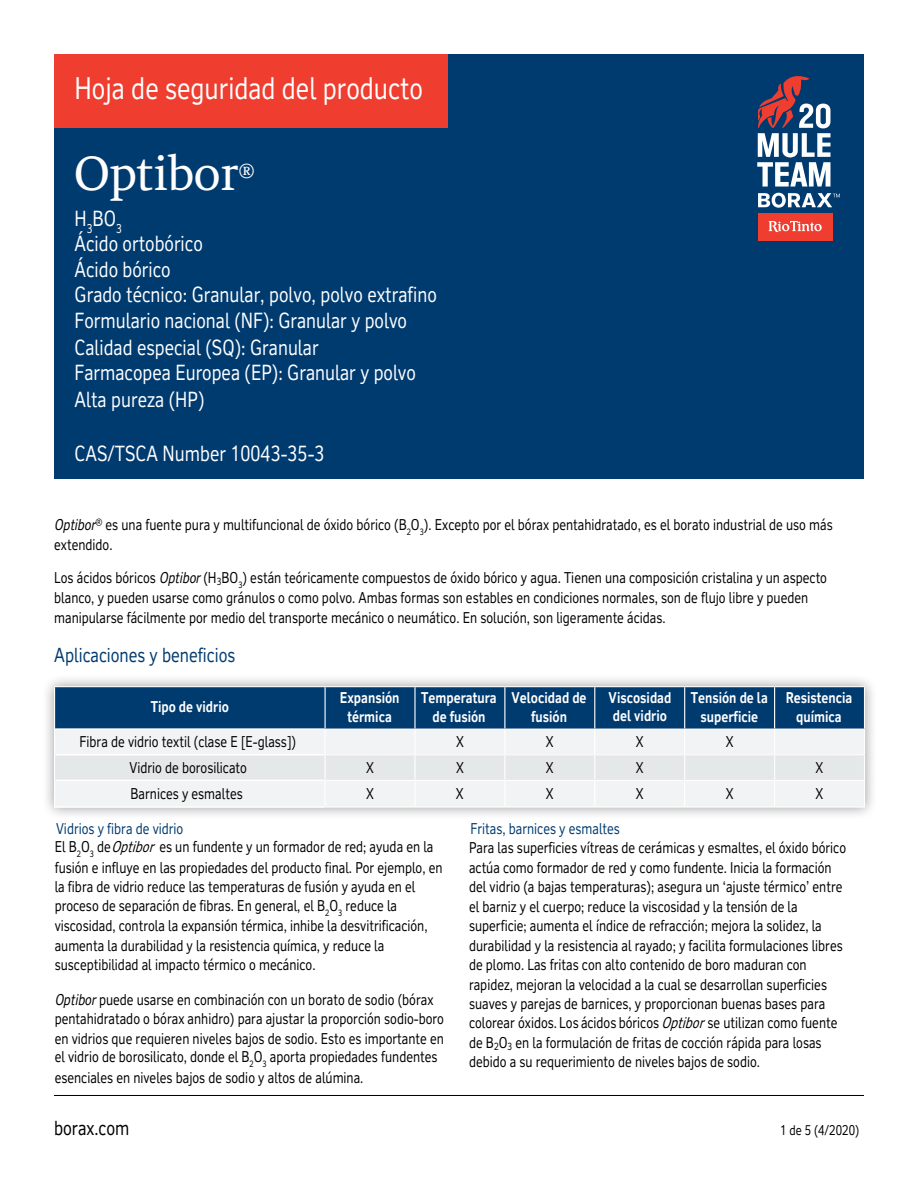
<style>
.page{position:relative;width:918px;height:1188px;background:#fff}
.page>*{position:absolute;margin:0;border:0;box-sizing:border-box;transform-origin:0 0}
.t1{font:49.5px "RT Albanese";color:#fff}
.t2{font:30px "RT Vickerman";color:#fff;scale:.85 1}
.t3{font:21px/25.8px "RT Vickerman";color:#fff;scale:.85 1}
.t4{font:21px "RT Albanese";color:#fff}
.t5{font:19.5px "RT Vickerman";color:#003b70;scale:.85 1}
.t6{font:19.5px "RT Vickerman";color:#000;scale:.85 1}
.t7{font:15px/19.5px "RT Vickerman";color:#000;scale:.85 1}
.t8{font:700 15px/19px "RT Vickerman";color:#fff;text-align:center;scale:.85 1}
.t9{font:15px "RT Vickerman";color:#003b70;scale:.85 1}
.t10{font:13.5px "RT Vickerman";color:#000;scale:.85 1}
.s1{font-style:italic}
.s2{color:#003b70}
</style>
<div class="page">
<div style="left:54px;top:54px;width:810px;height:424px;background:#003b70"></div>
<hr style="left:54px;top:1095px;width:810px;height:1px;background:#000">
<svg style="left:757px;top:76px;width:73px;height:111px"></svg>
<svg style="left:758px;top:193px;width:82px;height:15px"></svg>
<div style="left:758px;top:213px;width:75px;height:27px;background:#ef3e2f"></div>
<svg style="left:769px;top:221px;width:53px;height:11px"></svg>
<div style="left:54px;top:54px;width:394px;height:73px;background:#ef3e2f"></div>
<div style="left:41px;top:673px;width:837px;height:147px;background:#000;opacity:.4"></div>
<hr style="left:54px;top:806px;width:271px;height:2px;background:#fff">
<hr style="left:54px;top:686px;width:271px;height:1px;background:#fff">
<hr style="left:325px;top:686px;width:90px;height:1px;background:#fff">
<hr style="left:415px;top:686px;width:90px;height:1px;background:#fff">
<hr style="left:505px;top:686px;width:90px;height:1px;background:#fff">
<hr style="left:595px;top:686px;width:90px;height:1px;background:#fff">
<hr style="left:685px;top:686px;width:90px;height:1px;background:#fff">
<hr style="left:775px;top:686px;width:90px;height:1px;background:#fff">
<svg style="left:54px;top:687px;width:811px;height:119px"></svg>
<hr style="left:325px;top:780px;width:90px;height:1px;background:#fff">
<hr style="left:415px;top:780px;width:90px;height:1px;background:#fff">
<hr style="left:505px;top:780px;width:90px;height:1px;background:#fff">
<hr style="left:595px;top:780px;width:90px;height:1px;background:#fff">
<hr style="left:685px;top:780px;width:90px;height:1px;background:#fff">
<hr style="left:775px;top:780px;width:90px;height:1px;background:#fff">
<hr style="left:325px;top:806px;width:90px;height:2px;background:#fff">
<hr style="left:415px;top:806px;width:90px;height:2px;background:#fff">
<hr style="left:505px;top:806px;width:90px;height:2px;background:#fff">
<hr style="left:595px;top:806px;width:90px;height:2px;background:#fff">
<hr style="left:685px;top:806px;width:90px;height:2px;background:#fff">
<hr style="left:775px;top:806px;width:90px;height:2px;background:#fff">
<h2 class="t2" style="left:75px;top:70px;width:412px">Hoja de seguridad del producto</h2>
<h1 class="t1" style="left:75px;top:145px;width:165px">Optibor</h1>
<h3 class="t4" style="left:238px;top:159px;width:18px">®</h3>
<h3 class="t3" style="left:75px;top:205px;width:428px">H<sub>3</sub>BO<sub>3<br></sub>Ácido ortobórico<br>Ácido bórico<br>Grado técnico: Granular, polvo, polvo extrafino<br>Formulario nacional (NF): Granular y polvo<br>Calidad especial (SQ): Granular</h3>
<h3 class="t3" style="left:75px;top:359px;width:403px;line-height:27px">Farmacopea Europea (EP): Granular y polvo<br>Alta pureza (HP)</h3>
<h3 class="t3" style="left:75px;top:440px;width:296px">CAS/TSCA Number 10043-35-3</h3>
<p class="t7" style="left:54px;top:514px;width:917px;line-height:20.5px"><span class="s1">Optibor</span><sup>®</sup> es una fuente pura y multifuncional de óxido bórico (B<sub>2</sub>O<sub>3</sub>). Excepto por el bórax pentahidratado, es el borato industrial de uso más extendido.</p>
<p class="t7" style="left:54px;top:567px;width:911px;line-height:20px">Los ácidos bóricos <span class="s1">Optibor</span> (H<sub>3</sub>BO<sub>3</sub>) están teóricamente compuestos de óxido bórico y agua. Tienen una composición cristalina y un aspecto blanco, y pueden usarse como gránulos o como polvo. Ambas formas son estables en condiciones normales, son de flujo libre y pueden manipularse fácilmente por medio del transporte mecánico o neumático. En solución, son ligeramente ácidas.</p>
<h3 class="t5" style="left:54px;top:643px;width:215px">Aplicaciones y beneficios</h3>
<p class="t8" style="left:151px;top:697px;width:94px">Tipo de vidrio</p>
<p class="t8" style="left:340px;top:688px;width:72px">Expansión térmica</p>
<p class="t8" style="left:421px;top:688px;width:90px">Temperatura de fusión</p>
<p class="t8" style="left:512px;top:688px;width:90px">Velocidad de fusión</p>
<p class="t8" style="left:609px;top:689px;width:75px;line-height:18px;text-align:left">Viscosidad del vidrio</p>
<p class="t8" style="left:691px;top:688px;width:92px">Tensión de la superficie</p>
<p class="t8" style="left:786px;top:688px;width:80px">Resistencia química</p>
<p class="t7" style="left:80px;top:732px;width:256px">Fibra de vidrio textil (clase E [E-glass])</p>
<p class="t7" style="left:456px;top:732px;width:11px">X</p>
<p class="t7" style="left:546px;top:732px;width:11px">X</p>
<p class="t7" style="left:636px;top:732px;width:11px">X</p>
<p class="t7" style="left:726px;top:732px;width:11px">X</p>
<p class="t7" style="left:130px;top:757px;width:140px">Vidrio de borosilicato</p>
<p class="t7" style="left:366px;top:758px;width:11px">X</p>
<p class="t7" style="left:456px;top:758px;width:11px">X</p>
<p class="t7" style="left:546px;top:758px;width:11px">X</p>
<p class="t7" style="left:636px;top:758px;width:11px">X</p>
<p class="t7" style="left:816px;top:758px;width:11px">X</p>
<p class="t7" style="left:131px;top:783px;width:133px">Barnices y esmaltes</p>
<p class="t7" style="left:366px;top:784px;width:11px">X</p>
<p class="t7" style="left:456px;top:784px;width:11px">X</p>
<p class="t7" style="left:546px;top:784px;width:11px">X</p>
<p class="t7" style="left:636px;top:784px;width:11px">X</p>
<p class="t7" style="left:726px;top:784px;width:11px">X</p>
<p class="t7" style="left:816px;top:784px;width:11px">X</p>
<p class="t7" style="left:55px;top:819px;width:447px;line-height:18.5px"><span class="s2">Vidrios y fibra de vidrio<br></span>El B<sub>2</sub>O<sub>3</sub> de<span class="s1">Optibor</span> es un fundente y un formador de red; ayuda en la</p>
<p class="t7" style="left:55px;top:858px;width:458px;line-height:19px">fusión e influye en las propiedades del producto final. Por ejemplo, en la fibra de vidrio reduce las temperaturas de fusión y ayuda en el proceso de separación de fibras. En general, el B<sub>2</sub>O<sub>3</sub> reduce la</p>
<p class="t7" style="left:55px;top:916px;width:440px">viscosidad, controla la expansión térmica, inhibe la desvitrificación, aumenta la durabilidad y la resistencia química, y reduce la susceptibilidad al impacto térmico o mecánico.</p>
<p class="t7" style="left:55px;top:990px;width:460px"><span class="s1">Optibor</span> puede usarse en combinación con un borato de sodio (bórax pentahidratado o bórax anhidro) para ajustar la proporción sodio-boro en vidrios que requieren niveles bajos de sodio. Esto es importante en el vidrio de borosilicato, donde el B<sub>2</sub>O<sub>3</sub> aporta propiedades fundentes</p>
<p class="t7" style="left:55px;top:1068px;width:365px">esenciales en niveles bajos de sodio y altos de alúmina.</p>
<p class="t9" style="left:471px;top:819px;width:177px">Fritas, barnices y esmaltes</p>
<p class="t7" style="left:469px;top:838px;width:445px">Para las superficies vítreas de cerámicas y esmaltes, el óxido bórico actúa como formador de red y como fundente. Inicia la formación del vidrio (a bajas temperaturas); asegura un ‘ajuste térmico’ entre el barniz y el cuerpo; reduce la viscosidad y la tensión de la superficie; aumenta el índice de refracción; mejora la solidez, la durabilidad y la resistencia al rayado; y facilita formulaciones libres de plomo. Las fritas con alto contenido de boro maduran con rapidez, mejoran la velocidad a la cual se desarrollan superficies suaves y parejas de barnices, y proporcionan buenas bases para colorear óxidos. Los ácidos bóricos <span class="s1">Optibor</span>se utilizan como fuente de B<sub>2</sub>O<sub>3</sub> en la formulación de fritas de cocción rápida para losas debido a su requerimiento de niveles bajos de sodio.</p>
<h3 class="t6" style="left:54px;top:1116px;width:90px">borax.com</h3>
<p class="t10" style="left:780px;top:1122px;width:95px">1 de 5 (4/2020)</p>
</div>
